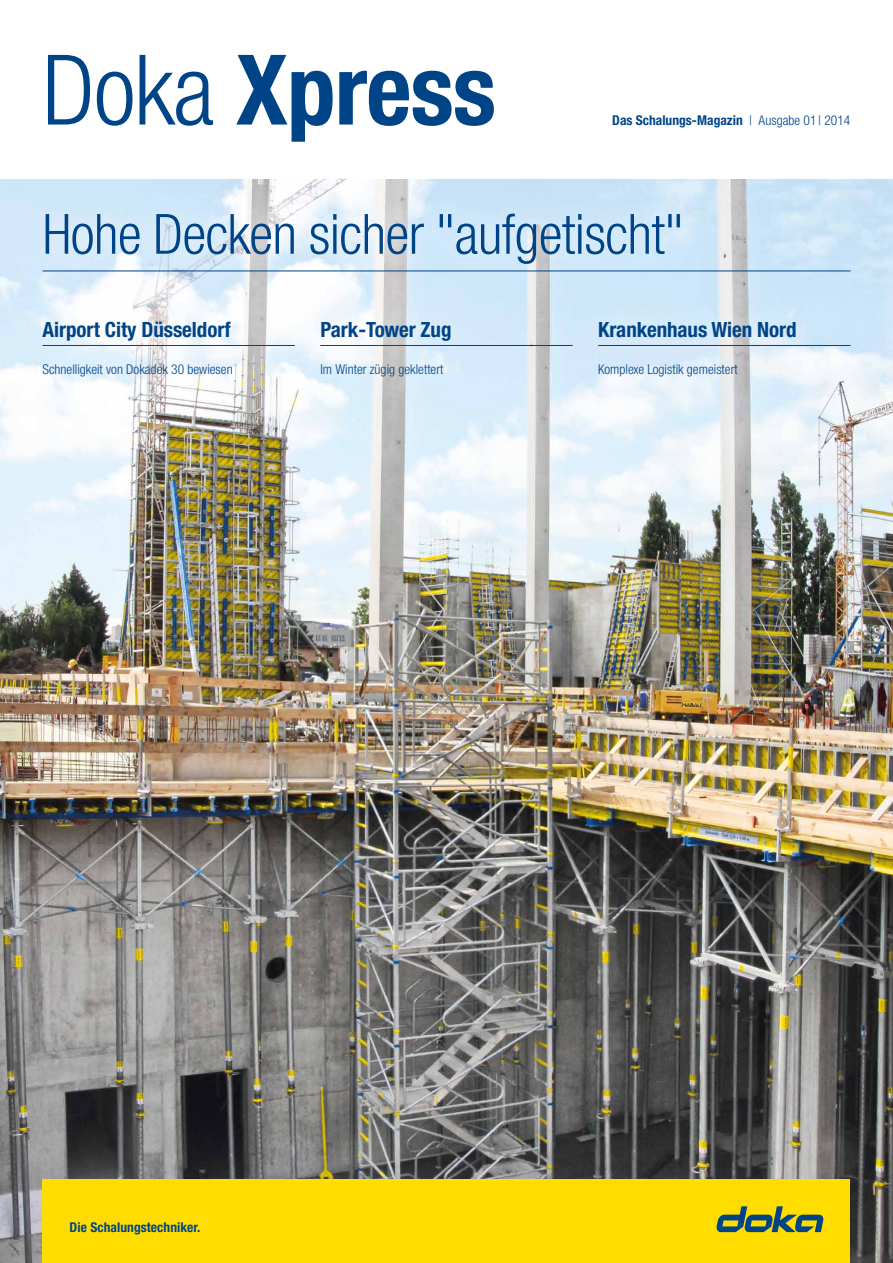
<style>
.page{position:relative;width:893px;height:1263px;background:#fff}
.page>*{position:absolute;margin:0;border:0;box-sizing:border-box;transform-origin:0 0}
.t1{font:700 condensed 97.5px "Helvetica Neue LTW1 G";letter-spacing:-.01em;color:#048}
.t2{font:300 condensed 55.5px "Helvetica Neue LTW1 G";letter-spacing:-.01em;color:#048}
.t3{font:700 condensed 21px "Helvetica Neue LTW1 G";letter-spacing:-.005em;color:#048}
.t4{font:300 condensed 13.5px "Helvetica Neue LTW1 G";color:#048}
.t5{font:700 condensed 13.5px "Helvetica Neue LTW1 G";letter-spacing:.005em;color:#048}
.s1{font-weight:300}
</style>
<div class="page">
<img style="left:0;top:180px;width:893px;height:1083px">
<div style="left:43px;top:1179px;width:807px;height:84px;background:#fd0"></div>
<svg style="left:716px;top:1206px;width:108px;height:26px"></svg>
<div style="left:20px;top:190px;width:844px;height:105px;background:#fff;opacity:.8"></div>
<hr style="left:43px;top:271px;width:807px;height:1px;background:#048">
<div style="left:19px;top:297px;width:289px;height:102px;background:#fff;opacity:.8"></div>
<hr style="left:43px;top:345px;width:252px;height:1px;background:#048">
<div style="left:297px;top:297px;width:289px;height:103px;background:#fff;opacity:.8"></div>
<hr style="left:320px;top:345px;width:253px;height:1px;background:#048">
<div style="left:575px;top:297px;width:289px;height:102px;background:#fff;opacity:.8"></div>
<hr style="left:598px;top:345px;width:252px;height:1px;background:#048">
<h1 class="t1" style="left:43px;top:32px;width:455px"><span class="s1">Doka</span> Xpress</h1>
<p class="t5" style="left:612px;top:112px;width:240px">Das Schalungs-Magazin <span class="s1">| Ausgabe 01 | 2014</span></p>
<h2 class="t2" style="left:43px;top:202px;width:643px">Hohe Decken sicher "aufgetischt"</h2>
<h3 class="t3" style="left:43px;top:317px;width:190px">Airport City Düsseldorf</h3>
<p class="t4" style="left:43px;top:361px;width:192px">Schnelligkeit von Dokadek 30 bewiesen</p>
<h3 class="t3" style="left:320px;top:317px;width:133px">Park-Tower Zug</h3>
<p class="t4" style="left:320px;top:361px;width:125px">Im Winter zügig geklettert</p>
<h3 class="t3" style="left:598px;top:317px;width:200px">Krankenhaus Wien Nord</h3>
<p class="t4" style="left:598px;top:361px;width:141px">Komplexe Logistik gemeistert</p>
<p class="t5" style="left:70px;top:1219px;width:132px">Die Schalungstechniker.</p>
</div>
